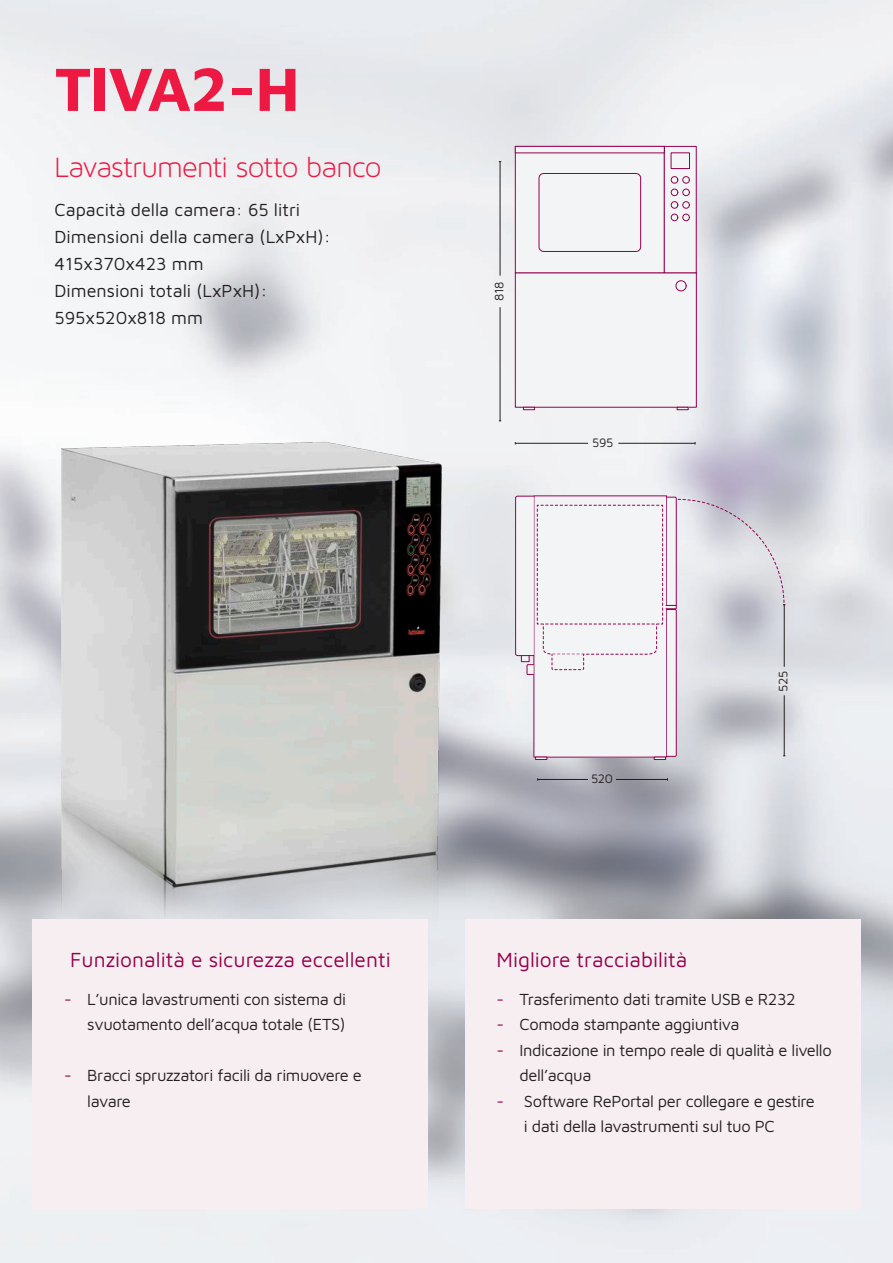
<style>
.page{position:relative;width:893px;height:1263px;background:#fff}
.page>*{position:absolute;margin:0;border:0;box-sizing:border-box;transform-origin:0 0}
.forward_texts{font:700 63px "Maven Pro";letter-spacing:-.02em;color:#ed1943}
.forward_texts-2{font:300 30px "Maven Pro Light 300";letter-spacing:-.035em;color:#ed1943}
.forward_texts-3{font:21px "Maven Pro";color:#96014d}
.forward_texts-4{font:18px "Maven Pro";color:#231f20}
.forward_texts-5{font:16.5px "Maven Pro";letter-spacing:-.025em;color:#231f20}
.forward_texts-6{font:16.5px "Maven Pro";color:#96014d}
.forward_texts-7{font:12.6px "Maven Pro";letter-spacing:-.025em;color:#231f20}
</style>
<div class="page">
<img style="left:0;top:0;width:893px;height:1263px">
<div style="left:466px;top:919px;width:395px;height:289px;background:#f7eef1"></div>
<div style="left:515px;top:273px;width:181px;height:134px;background:#f2f4f6"></div>
<div style="left:515px;top:272px;width:182px;height:135px;border:1px solid #96014d"></div>
<div style="left:515px;top:146px;width:149px;height:127px;background:#f2f4f6"></div>
<div style="left:515px;top:146px;width:150px;height:127px;border:1px solid #96014d"></div>
<div style="left:664px;top:146px;width:32px;height:127px;background:#f2f4f6"></div>
<div style="left:664px;top:146px;width:32px;height:127px;border:1px solid #96014d"></div>
<div style="left:515px;top:146px;width:149px;height:7px;border:1px solid #96014d"></div>
<div style="left:671px;top:201px;width:7px;height:7px;background:#f2f4f6;border:1px solid #96014d;border-radius:50%"></div>
<div style="left:671px;top:176px;width:7px;height:7px;background:#f2f4f6;border:1px solid #96014d;border-radius:50%"></div>
<div style="left:682px;top:201px;width:8px;height:7px;background:#f2f4f6;border:1px solid #96014d;border-radius:50%"></div>
<div style="left:682px;top:176px;width:8px;height:7px;background:#f2f4f6;border:1px solid #96014d;border-radius:50%"></div>
<div style="left:682px;top:189px;width:8px;height:7px;background:#f2f4f6;border:1px solid #96014d;border-radius:50%"></div>
<div style="left:682px;top:214px;width:8px;height:7px;background:#f2f4f6;border:1px solid #96014d;border-radius:50%"></div>
<div style="left:676px;top:280px;width:10px;height:11px;background:#f2f4f6;border:1px solid #96014d;border-radius:50%"></div>
<div style="left:671px;top:189px;width:7px;height:7px;background:#f2f4f6;border:1px solid #96014d;border-radius:50%"></div>
<div style="left:671px;top:214px;width:7px;height:7px;background:#f2f4f6;border:1px solid #96014d;border-radius:50%"></div>
<div style="left:539px;top:173px;width:102px;height:79px;border:1px solid #96014d;border-radius:5px"></div>
<div style="left:671px;top:153px;width:19px;height:16px;border:1px solid #96014d"></div>
<svg style="left:523px;top:407px;width:12px;height:3px"></svg>
<svg style="left:677px;top:407px;width:11px;height:3px"></svg>
<hr style="left:500px;top:162px;width:1px;height:114px;background:#231f20">
<hr style="left:500px;top:307px;width:1px;height:114px;background:#231f20">
<hr style="left:618px;top:443px;width:77px;height:1px;background:#231f20">
<hr style="left:515px;top:443px;width:73px;height:1px;background:#231f20">
<svg style="left:515px;top:496px;width:270px;height:264px"></svg>
<hr style="left:616px;top:779px;width:51px;height:1px;background:#231f20">
<hr style="left:538px;top:779px;width:50px;height:1px;background:#231f20">
<img style="left:37px;top:380px;width:437px;height:575px">
<div style="left:32px;top:919px;width:395px;height:289px;background:#f7eef1"></div>
<p class="forward_texts" style="left:55px;top:45px;width:247px">TIVA2-H</p>
<p class="forward_texts-2" style="left:55px;top:150px;width:328px">Lavastrumenti sotto banco</p>
<p class="forward_texts-4" style="left:55px;top:197px;width:247px">Capacità della camera: 65 litri</p>
<p class="forward_texts-4" style="left:55px;top:224px;width:278px">Dimensioni della camera (LxPxH :(</p>
<p class="forward_texts-4" style="left:55px;top:251px;width:151px">415x370x423 mm</p>
<p class="forward_texts-4" style="left:55px;top:278px;width:214px">Dimensioni totali (LxPxH :(</p>
<p class="forward_texts-4" style="left:55px;top:305px;width:150px">595x520x818 mm</p>
<p class="forward_texts-3" style="left:70px;top:945px;width:322px">Funzionalità e sicurezza eccellenti</p>
<p class="forward_texts-6" style="left:64px;top:987px;width:9px">-</p>
<p class="forward_texts-6" style="left:64px;top:1064px;width:9px">-</p>
<p class="forward_texts-5" style="left:87px;top:987px;width:260px">’L unica lavastrumenti con sistema di</p>
<p class="forward_texts-5" style="left:87px;top:1013px;width:260px">svuotamento dell’acqua totale (ETS(</p>
<p class="forward_texts-5" style="left:87px;top:1064px;width:276px">Bracci spruzzatori facili da rimuovere e</p>
<p class="forward_texts-5" style="left:87px;top:1089px;width:45px">lavare</p>
<p class="forward_texts-7" style="left:490px;top:301px;width:21px;rotate:-90deg">818</p>
<p class="forward_texts-7" style="left:592px;top:434px;width:23px">595</p>
<p class="forward_texts-7" style="left:591px;top:770px;width:23px">520</p>
<p class="forward_texts-3" style="left:496px;top:945px;width:192px">Migliore tracciabilità</p>
<p class="forward_texts-7" style="left:775px;top:692px;width:22px;rotate:-90deg">525</p>
<p class="forward_texts-6" style="left:496px;top:987px;width:9px">-</p>
<p class="forward_texts-6" style="left:496px;top:1013px;width:9px">-</p>
<p class="forward_texts-6" style="left:496px;top:1038px;width:9px">-</p>
<p class="forward_texts-6" style="left:496px;top:1089px;width:9px">-</p>
<p class="forward_texts-5" style="left:520px;top:987px;width:278px">Trasferimento dati tramite USB e R232</p>
<p class="forward_texts-5" style="left:520px;top:1013px;width:222px">Comoda stampante aggiuntiva</p>
<p class="forward_texts-5" style="left:520px;top:1038px;width:314px">Indicazione in tempo reale di qualità e livello</p>
<p class="forward_texts-5" style="left:520px;top:1064px;width:73px">dell’acqua</p>
<p class="forward_texts-5" style="left:524px;top:1089px;width:292px">Software RePortal per collegare e gestire</p>
<p class="forward_texts-5" style="left:524px;top:1115px;width:252px">i dati della lavastrumenti sul tuo PC</p>
</div>
